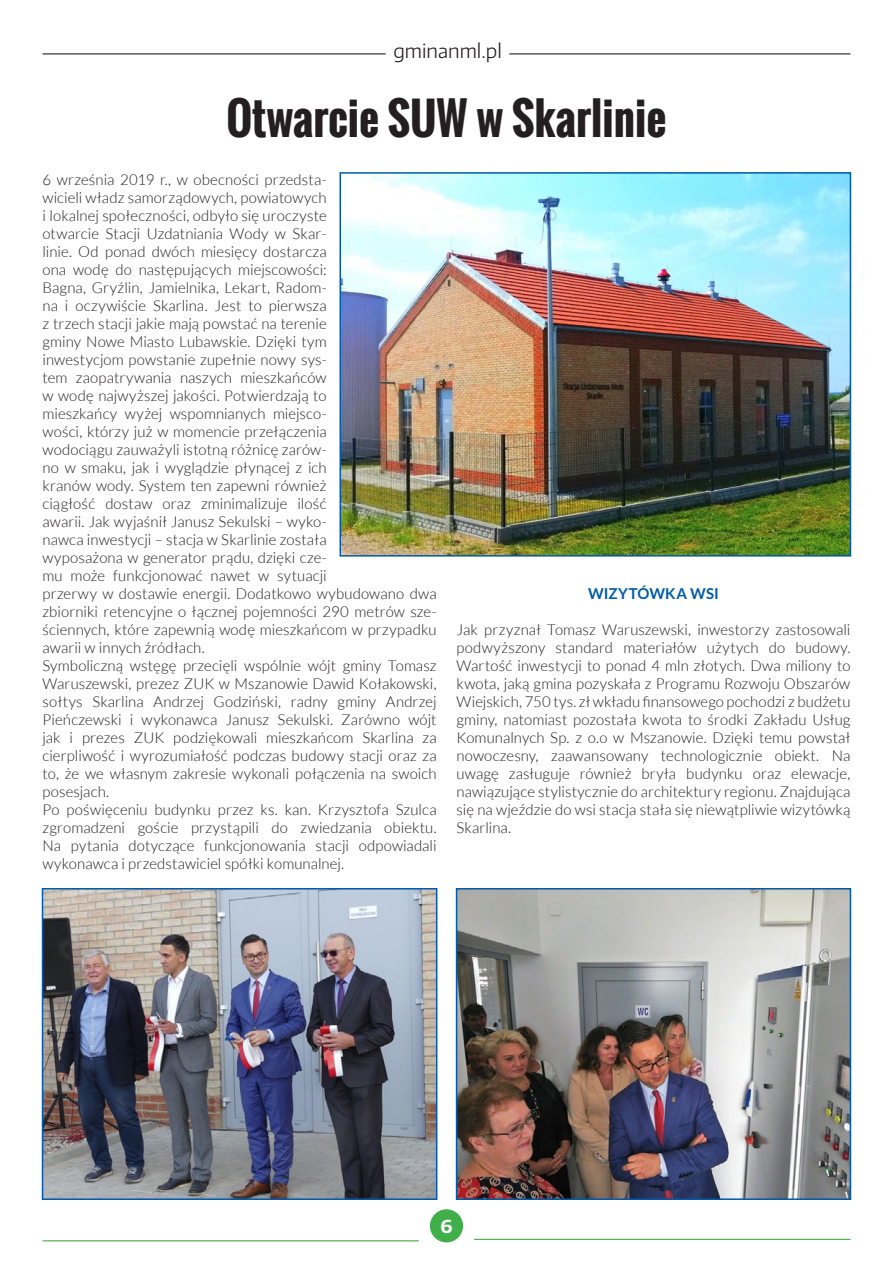
<style>
.page{position:relative;width:893px;height:1263px;background:#fff}
.page>*{position:absolute;margin:0;border:0;box-sizing:border-box;transform-origin:0 0}
.t1{font:700 43.5px "Oswald";color:#231f20}
.t2{font:300 19.5px "Encode Sans";color:#231f20}
.t3{font:700 18px "Encode Sans";color:#fff}
.t4{font:300 15px/18px "Lato";letter-spacing:.005em;color:#231f20}
.t5{font:700 15px "Lato";letter-spacing:.015em;color:#015aaa}
</style>
<div class="page">
<hr style="left:43px;top:53px;width:343px;height:1px;background:#231f20">
<hr style="left:509px;top:53px;width:341px;height:1px;background:#231f20">
<img style="left:459px;top:891px;width:389px;height:306px">
<div style="left:456px;top:888px;width:395px;height:312px;border:2px solid #015aaa"></div>
<img style="left:342px;top:175px;width:506px;height:379px">
<div style="left:339px;top:172px;width:512px;height:385px;border:2px solid #015aaa"></div>
<img style="left:45px;top:891px;width:389px;height:306px">
<div style="left:42px;top:888px;width:395px;height:312px;border:2px solid #015aaa"></div>
<div style="left:430px;top:1209px;width:33px;height:33px;background:#40ae49;border-radius:50%"></div>
<hr style="left:43px;top:1240px;width:376px;height:1px;background:#40ae49">
<hr style="left:474px;top:1239px;width:376px;height:1px;background:#40ae49">
<h2 class="t2" style="left:393px;top:38px;width:110px">gminanml.pl</h2>
<h1 class="t1" style="left:226px;top:86px;width:441px">Otwarcie SUW w Skarlinie</h1>
<p class="t4" style="left:43px;top:171px;width:396px">6 września 2019 r., w obecności przedsta-<br>wicieli władz samorządowych, powiatowych<br>i lokalnej społeczności, odbyło się uroczyste<br>otwarcie Stacji Uzdatniania Wody w Skar-<br>linie. Od ponad dwóch miesięcy dostarcza<br>ona wodę do następujących miejscowości:<br>Bagna, Gryźlin, Jamielnika, Lekart, Radom-<br>na i oczywiście Skarlina. Jest to pierwsza<br>z trzech stacji jakie mają powstać na terenie<br>gminy Nowe Miasto Lubawskie. Dzięki tym<br>inwestycjom powstanie zupełnie nowy sys-<br>tem zaopatrywania naszych mieszkańców<br>w wodę najwyższej jakości. Potwierdzają to<br>mieszkańcy wyżej wspomnianych miejsco-<br>wości, którzy już w momencie przełączenia<br>wodociągu zauważyli istotną różnicę zarów-<br>no w smaku, jak i wyglądzie płynącej z ich<br>kranów wody. System ten zapewni również<br>ciągłość dostaw oraz zminimalizuje ilość<br>awarii. Jak wyjaśnił Janusz Sekulski – wyko-<br>nawca inwestycji – stacja w Skarlinie została<br>wyposażona w generator prądu, dzięki cze-<br>mu może funkcjonować nawet w sytuacji<br>przerwy w dostawie energii. Dodatkowo wybudowano dwa zbiorniki retencyjne o łącznej pojemności 290 metrów sze&shy;ściennych, które zapewnią wodę mieszkańcom w przypadku awarii w innych źródłach.<br>Symboliczną wstęgę przecięli wspólnie wójt gminy Tomasz Waruszewski, prezez ZUK w Mszanowie Dawid Kołakowski, sołtys Skarlina Andrzej Godziński, radny gminy Andrzej Pieńczewski i wykonawca Janusz Sekulski. Zarówno wójt jak i prezes ZUK podziękowali mieszkańcom Skarlina za cierpliwość i wyrozumiałość podczas budowy stacji oraz za to, że we własnym zakresie wykonali połączenia na swoich posesjach.<br>Po poświęceniu budynku przez ks. kan. Krzysztofa Szulca zgromadzeni goście przystąpili do zwiedzania obiektu.<br>Na pytania dotyczące funkcjonowania stacji odpowiadali wykonawca i przedstawiciel spółki komunalnej.</p>
<p class="t5" style="left:588px;top:585px;width:132px">WIZYTÓWKA WSI</p>
<p class="t4" style="left:457px;top:621px;width:395px;text-align:justify">Jak przyznał Tomasz Waruszewski, inwestorzy zastosowali podwyższony standard materiałów użytych do budowy.<br>Wartość inwestycji to ponad 4 mln złotych. Dwa miliony to kwota, jaką gmina pozyskała z Programu Rozwoju Obszarów Wiejskich, 750 tys. zł wkładu finansowego pochodzi z budżetu gminy, natomiast pozostała kwota to środki Zakładu Usług Komunalnych Sp. z o.o w Mszanowie. Dzięki temu powstał nowoczesny, zaawansowany technologicznie obiekt. Na uwagę zasługuje również bryła budynku oraz elewacje, nawiązujące stylistycznie do architektury regionu. Znajdująca się na wjeździe do wsi stacja stała się niewątpliwie wizytówką Skarlina.</p>
<p class="t3" style="left:440px;top:1214px;width:14px">6</p>
</div>
